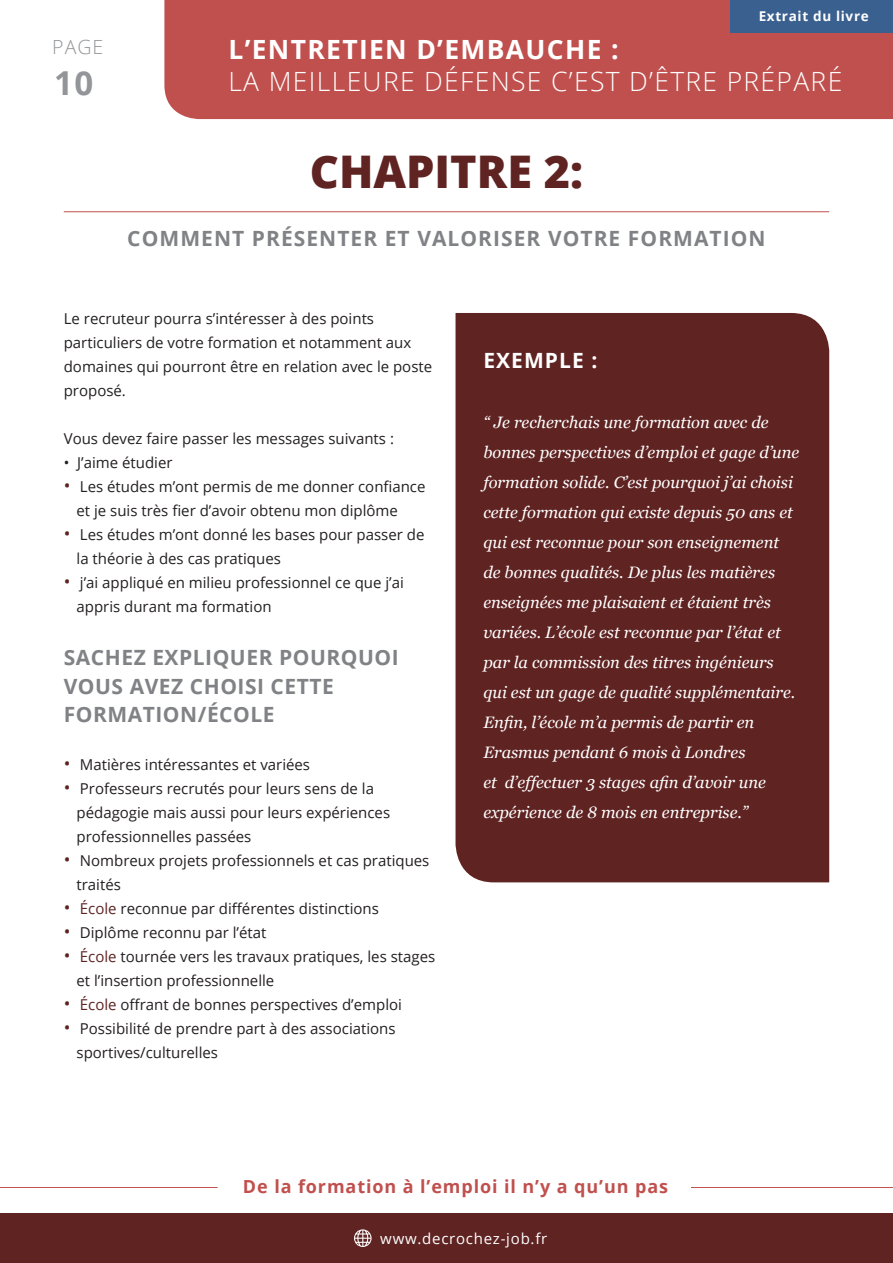
<style>
.page{position:relative;width:893px;height:1263px;background:#fff}
.page>*{position:absolute;margin:0;border:0;box-sizing:border-box;transform-origin:0 0}
.t1{font:800 45px "Open Sans";color:#5f2322}
.t2{font:700 33px "Open Sans";color:#939598}
.t3{font:300 26.55px "Open Sans";letter-spacing:.05em;color:#fff}
.t4{font:700 26.55px "Open Sans";letter-spacing:.05em;color:#fff}
.t5{font:700 21px/28.5px "Open Sans";letter-spacing:.025em;color:#808285}
.t6{font:700 21px "Open Sans";letter-spacing:.05em;color:#808285}
.t7{font:700 21px "Open Sans";letter-spacing:.05em;color:#fff}
.t8{font:300 19.5px "Open Sans";color:#939598}
.t9{font:700 18px "Open Sans";letter-spacing:.05em;color:#c0504e}
.t10{font:italic 16.5px/30px "Georgia";color:#fff}
.t11{font:15px/24px "Open Sans";color:#231f20}
.t12{font:15px "Open Sans";letter-spacing:.05em;color:#fff}
.t13{font:700 13.5px "Open Sans";letter-spacing:.05em;color:#fff}
.s1{font-size:18px;color:#5f2322}
.s2{color:#5f2322}
</style>
<div class="page">
<div style="left:0;top:1213px;width:893px;height:50px;background:#5f2322"></div>
<hr style="left:691px;top:1187px;width:202px;height:1px;background:#c0504e">
<hr style="left:0;top:1187px;width:218px;height:1px;background:#c0504e">
<svg style="left:354px;top:1229px;width:18px;height:18px"></svg>
<div style="left:164px;top:0;width:729px;height:119px;background:#c0504e"></div>
<hr style="left:64px;top:211px;width:765px;height:1px;background:#c0504e">
<div style="left:455px;top:313px;width:374px;height:569px;background:#5f2322"></div>
<div style="left:730px;top:0;width:163px;height:32px;background:#3a608f"></div>
<h3 class="t8" style="left:52px;top:34px;width:52px">PAGE</h3>
<h2 class="t2" style="left:54px;top:59px;width:41px">10</h2>
<p class="t13" style="left:759px;top:7px;width:112px">Extrait du livre</p>
<h3 class="t4" style="left:228px;top:31px;width:392px">L’ENTRETIEN D’EMBAUCHE :</h3>
<h3 class="t3" style="left:228px;top:63px;width:615px">LA MEILLEURE DÉFENSE C’EST D’ÊTRE PRÉPARÉ</h3>
<p class="t1" style="left:310px;top:137px;width:275px">CHAPITRE 2:</p>
<p class="t6" style="left:127px;top:224px;width:640px">COMMENT PRÉSENTER ET VALORISER VOTRE FORMATION</p>
<p class="t11" style="left:64px;top:307px;width:370px">Le recruteur pourra s’intéresser à des points particuliers de votre formation et notamment aux domaines qui pourront être en relation avec le poste proposé.</p>
<p class="t11" style="left:64px;top:427px;width:332px">Vous devez faire passer les messages suivants :</p>
<p class="t11" style="left:64px;top:451px;width:110px">• J’aime étudier</p>
<p class="t11" style="left:77px;top:475px;width:350px;text-indent:-13px"><span class="s1">•</span> Les études m’ont permis de me donner confiance et je suis très fier d’avoir obtenu mon diplôme</p>
<p class="t11" style="left:77px;top:523px;width:349px;text-indent:-13px"><span class="s1">•</span> Les études m’ont donné les bases pour passer de la théorie à des cas pratiques</p>
<p class="t11" style="left:77px;top:571px;width:329px;text-indent:-13px"><span class="s1">•</span> j’ai appliqué en milieu professionnel ce que j’ai appris durant ma formation</p>
<p class="t5" style="left:64px;top:643px;width:336px">SACHEZ EXPLIQUER POURQUOI<br>VOUS AVEZ CHOISI CETTE<br>FORMATION/ÉCOLE</p>
<p class="t11" style="left:64px;top:752px;width:248px"><span class="s1">•</span> Matières intéressantes et variées</p>
<p class="t11" style="left:77px;top:776px;width:315px;text-indent:-13px"><span class="s1">•</span> Professeurs recrutés pour leurs sens de la pédagogie mais aussi pour leurs expériences professionnelles passées</p>
<p class="t11" style="left:77px;top:848px;width:354px;text-indent:-13px"><span class="s1">•</span> Nombreux projets professionnels et cas pratiques traités</p>
<p class="t11" style="left:64px;top:896px;width:317px"><span class="s1">•</span> <span class="s2">École</span> reconnue par différentes distinctions</p>
<p class="t11" style="left:64px;top:920px;width:204px"><span class="s1">•</span> Diplôme reconnu par l’état</p>
<p class="t11" style="left:77px;top:944px;width:360px;text-indent:-13px"><span class="s1">•</span> <span class="s2">École</span> tournée vers les travaux pratiques, les stages et l’insertion professionnelle</p>
<p class="t11" style="left:64px;top:992px;width:340px"><span class="s1">•</span> <span class="s2">École</span> offrant de bonnes perspectives d’emploi</p>
<p class="t11" style="left:77px;top:1016px;width:321px;text-indent:-13px"><span class="s1">•</span> Possibilité de prendre part à des associations sportives/culturelles</p>
<p class="t7" style="left:483px;top:345px;width:115px">EXEMPLE :</p>
<p class="t10" style="left:483px;top:407px;width:317px">“ Je recherchais une formation avec de bonnes perspectives d’emploi et gage d’une formation solide. C’est pourquoi j’ai choisi cette formation qui existe depuis 50 ans et qui est reconnue pour son enseignement de bonnes qualités. De plus les matières enseignées me plaisaient et étaient très variées. L’école est reconnue par l’état et par la commission des titres ingénieurs qui est un gage de qualité supplémentaire.<br>Enfin, l’école m’a permis de partir en Erasmus pendant 6 mois à Londres<br>et d’effectuer 3 stages afin d’avoir une expérience de 8 mois en entreprise.”</p>
<p class="t9" style="left:243px;top:1174px;width:427px">De la formation à l’emploi il n’y a qu’un pas</p>
<p class="t12" style="left:380px;top:1228px;width:169px">www.decrochez-job.fr</p>
</div>
